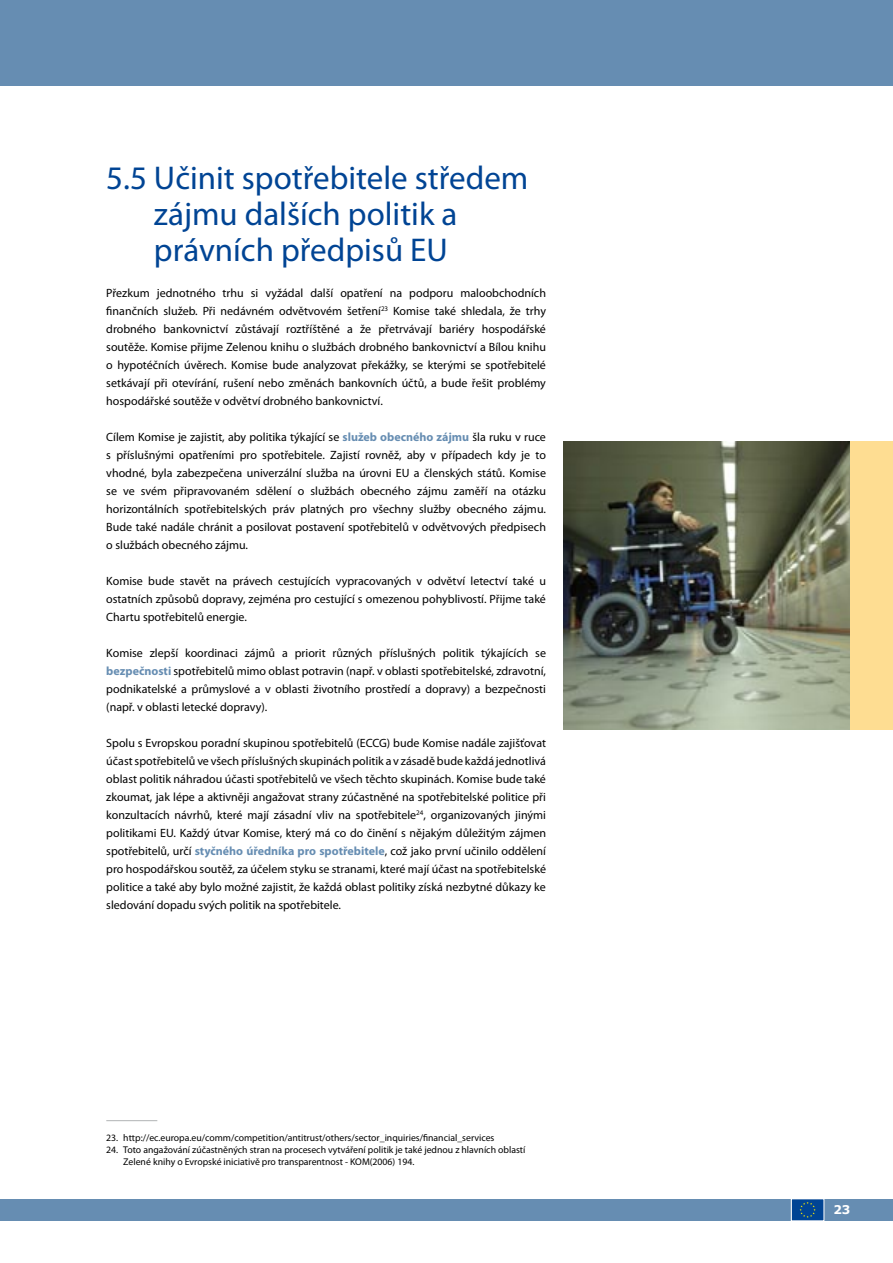
<style>
.page{position:relative;width:893px;height:1263px;background:#fff}
.page>*{position:absolute;margin:0;border:0;box-sizing:border-box;transform-origin:0 0}
.t1{font:33px/36px "Myriad Pro";color:#004494}
.t2{font:12px/18px "Myriad Pro";color:#000;text-align:justify}
.t3{font:700 12px "Verdana";color:#fff}
.t4{font:9.75px/12px "Myriad Pro";color:#000}
.s1{font-weight:700;color:#668db2}
</style>
<div class="page">
<div style="left:0;top:0;width:893px;height:85px;background:#668db2"></div>
<hr style="left:106px;top:1120px;width:51px;height:1px;background:#b1b3b4">
<img style="left:563px;top:441px;width:287px;height:288px">
<div style="left:850px;top:441px;width:43px;height:288px;background:#fedd92"></div>
<div style="left:0;top:1199px;width:893px;height:21px;background:#668db2"></div>
<svg style="left:790px;top:1199px;width:35px;height:22px"></svg>
<h1 class="t1" style="left:154px;top:159px;width:376px;text-indent:-48px">5.5 Učinit spotřebitele středem zájmu dalších politik a právních předpisů EU</h1>
<p class="t2" style="left:106px;top:284px;width:441px">Přezkum jednotného trhu si vyžádal další opatření na podporu maloobchodních finančních služeb. Při nedávném odvětvovém šetření<sup>23</sup> Komise také shledala, že trhy drobného bankovnictví zůstávají roztříštěné a že přetrvávají bariéry hospodářské soutěže. Komise přijme Zelenou knihu o službách drobného bankovnictví a Bílou knihu o hypotéčních úvěrech. Komise bude analyzovat překážky, se kterými se spotřebitelé setkávají při otevírání, rušení nebo změnách bankovních účtů, a bude řešit problémy hospodářské soutěže v odvětví drobného bankovnictví.</p>
<p class="t2" style="left:106px;top:428px;width:441px">Cílem Komise je zajistit, aby politika týkající se <span class="s1">služeb obecného zájmu</span> šla ruku v ruce s příslušnými opatřeními pro spotřebitele. Zajistí rovněž, aby v případech kdy je to vhodné, byla zabezpečena univerzální služba na úrovni EU a členských států. Komise se ve svém připravovaném sdělení o službách obecného zájmu zaměří na otázku horizontálních spotřebitelských práv platných pro všechny služby obecného zájmu.<br>Bude také nadále chránit a posilovat postavení spotřebitelů v odvětvových předpisech o službách obecného zájmu.</p>
<p class="t2" style="left:106px;top:572px;width:441px">Komise bude stavět na právech cestujících vypracovaných v odvětví letectví také u ostatních způsobů dopravy, zejména pro cestující s omezenou pohyblivostí. Přijme také Chartu spotřebitelů energie.</p>
<p class="t2" style="left:106px;top:644px;width:441px">Komise zlepší koordinaci zájmů a priorit různých příslušných politik týkajících se <span class="s1">bezpečnosti</span> spotřebitelů mimo oblast potravin (např. v oblasti spotřebitelské, zdravotní, podnikatelské a průmyslové a v oblasti životního prostředí a dopravy) a bezpečnosti (např. v oblasti letecké dopravy).</p>
<p class="t2" style="left:106px;top:734px;width:441px">Spolu s Evropskou poradní skupinou spotřebitelů (ECCG) bude Komise nadále zajišťovat účast spotřebitelů ve všech příslušných skupinách politik a v zásadě bude každá jednotlivá oblast politik náhradou účasti spotřebitelů ve všech těchto skupinách. Komise bude také zkoumat, jak lépe a aktivněji angažovat strany zúčastněné na spotřebitelské politice při konzultacích návrhů, které mají zásadní vliv na spotřebitele<sup>24</sup>, organizovaných jinými politikami EU. Každý útvar Komise, který má co do činění s nějakým důležitým zájmen spotřebitelů, určí <span class="s1">styčného úředníka pro spotřebitele</span>, což jako první učinilo oddělení pro hospodářskou soutěž, za účelem styku se stranami, které mají účast na spotřebitelské politice a také aby bylo možné zajistit, že každá oblast politiky získá nezbytné důkazy ke sledování dopadu svých politik na spotřebitele.</p>
<p class="t4" style="left:106px;top:1132px;width:390px">23. http://ec.europa.eu/comm/competition/antitrust/others/sector_inquiries/financial_services</p>
<p class="t4" style="left:123px;top:1144px;width:404px;text-indent:-17px">24. Toto angažování zúčastněných stran na procesech vytváření politik je také jednou z hlavních oblastí<br>Zelené knihy o Evropské iniciativě pro transparentnost - KOM(2006) 194.</p>
<p class="t3" style="left:833px;top:1202px;width:19px">23</p>
</div>
